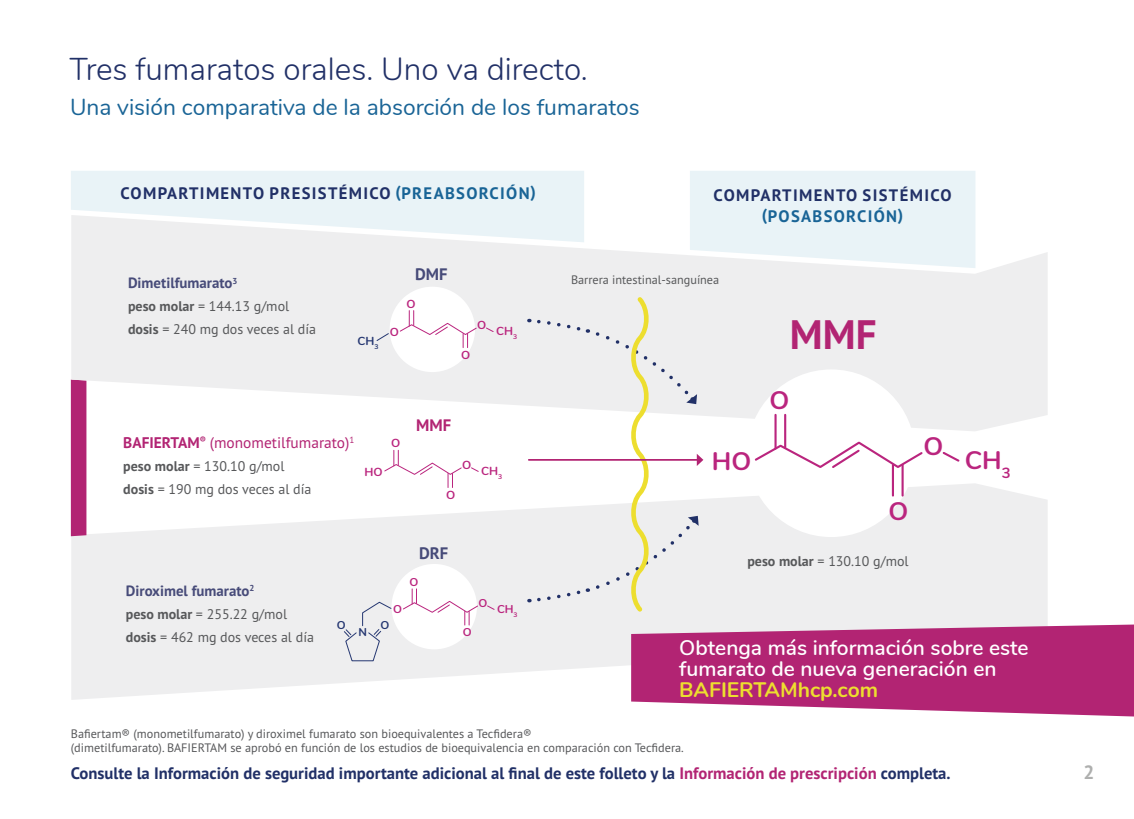
<style>
.page{position:relative;width:1134px;height:819px;background:#fff}
.page>*{position:absolute;margin:0;border:0;box-sizing:border-box;transform-origin:0 0}
.t1{font:700 41.12px "PT Sans Pro";color:#b22473}
.t2{font:300 31.5px "Nunito";color:#213067}
.t3{font:700 25.55px "Nunito";color:#ba257e}
.t4{font:22.75px "Nunito";color:#196496}
.t5{font:600 21px/21px "Nunito";color:#fff}
.t6{font:700 21px "Nunito";color:#edde2f}
.t7{font:700 19.25px "PT Sans Pro";color:#aeafae}
.t8{font:700 16.62px "PT Sans Pro";color:#213067}
.t9{font:700 16.62px "PT Sans Pro";letter-spacing:.08em;color:#213067}
.t10{font:700 16.62px "PT Sans Pro";letter-spacing:.08em;color:#196496}
.t11{font:700 16.62px "PT Sans Pro";color:#474b79}
.t12{font:700 16.62px "PT Sans Pro";color:#b22473}
.t13{font:15.4px "PT Sans Pro";color:#b22473}
.t14{font:700 14.88px "PT Sans Pro";color:#474b79}
.t15{font:14px/22.8px "PT Sans Pro";color:#57585a}
.t16{font:12.25px/14px "PT Sans Pro";color:#57585a}
.t17{font:700 11.72px "Nunito";color:#ba257e}
.t18{font:700 11.72px "Nunito";color:#253771}
.t19{font:700 11.38px "Nunito";color:#ba257e}
.t20{font:700 11.38px "Nunito";color:#253771}
.s1{color:#196496}
.s2{font-weight:700}
.s3{color:#b22473}
</style>
<div class="page">
<svg style="left:71px;top:483px;width:977px;height:217px;fill:#eeeeef"></svg>
<div style="left:71px;top:171px;width:513px;height:44px;background:#e9f3f7"></div>
<div style="left:690px;top:171px;width:285px;height:44px;background:#e9f3f7"></div>
<div style="left:71px;top:431px;width:15px;height:105px;background:#b22473"></div>
<svg style="left:71px;top:215px;width:977px;height:216px;fill:#eeeeef"></svg>
<svg style="left:471px;top:467px;width:8px;height:5px"></svg>
<svg style="left:383px;top:450px;width:80px;height:38px"></svg>
<div style="left:747px;top:369px;width:168px;height:168px;background:#fff;border-radius:50%"></div>
<svg style="left:942px;top:452px;width:18px;height:10px"></svg>
<hr style="left:902px;top:465px;width:2px;height:31px;background:#ba257e">
<hr style="left:892px;top:465px;width:2px;height:31px;background:#ba257e">
<svg style="left:754px;top:440px;width:169px;height:30px"></svg>
<hr style="left:774px;top:415px;width:3px;height:34px;background:#ba257e">
<hr style="left:784px;top:415px;width:2px;height:32px;background:#ba257e">
<div style="left:390px;top:287px;width:85px;height:85px;background:#fff;border-radius:50%"></div>
<svg style="left:376px;top:332px;width:14px;height:10px"></svg>
<svg style="left:485px;top:327px;width:9px;height:6px"></svg>
<svg style="left:399px;top:311px;width:79px;height:37px"></svg>
<div style="left:392px;top:564px;width:85px;height:85px;background:#fff;border-radius:50%"></div>
<svg style="left:486px;top:605px;width:9px;height:6px"></svg>
<svg style="left:403px;top:589px;width:76px;height:36px"></svg>
<svg style="left:343px;top:601px;width:49px;height:61px;background:#e2e3e7"></svg>
<svg style="left:631px;top:625px;width:503px;height:92px;background:#bb4084"></svg>
<svg style="left:529px;top:293px;width:174px;height:323px"></svg>
<h2 class="t2" style="left:69px;top:46px;width:520px">Tres fumaratos orales. Uno va directo.</h2>
<h3 class="t4" style="left:70px;top:91px;width:571px">Una visión comparativa de la absorción de los fumaratos</h3>
<h3 class="t9" style="left:121px;top:182px;width:417px">COMPARTIMENTO PRESISTÉMICO <span class="s1">(PREABSORCIÓN)</span></h3>
<h3 class="t9" style="left:714px;top:185px;width:240px">COMPARTIMENTO SISTÉMICO</h3>
<h3 class="t10" style="left:762px;top:206px;width:143px">(POSABSORCIÓN)</h3>
<p class="t14" style="left:128px;top:273px;width:111px">Dimetilfumarato<sup>3</sup></p>
<p class="t15" style="left:128px;top:295px;width:190px"><span class="s2">peso molar</span> = 144.13 g/mol <span class="s2">dosis</span> = 240 mg dos veces al día</p>
<p class="t18" style="left:358px;top:332px;width:22px">CH<sub>3</sub></p>
<h3 class="t11" style="left:415px;top:264px;width:34px">DMF</h3>
<p class="t17" style="left:407px;top:295px;width:11px">O</p>
<p class="t17" style="left:477px;top:316px;width:11px">O</p>
<p class="t17" style="left:390px;top:323px;width:11px">O</p>
<p class="t17" style="left:496px;top:323px;width:22px">CH<sub>3</sub></p>
<p class="t17" style="left:461px;top:346px;width:11px">O</p>
<h3 class="t12" style="left:416px;top:415px;width:37px">MMF</h3>
<p class="t16" style="left:571px;top:272px;width:150px">Barrera intestinal-sanguínea</p>
<h1 class="t1" style="left:790px;top:308px;width:88px">MMF</h1>
<h3 class="t3" style="left:770px;top:381px;width:21px">O</h3>
<p class="t13" style="left:123px;top:433px;width:233px"><span class="s2">BAFIERTAM</span><sup>®</sup> (monometilfumarato)<sup>1</sup></p>
<p class="t15" style="left:123px;top:454px;width:190px"><span class="s2">peso molar</span> = 130.10 g/mol <span class="s2">dosis</span> = 190 mg dos veces al día</p>
<h3 class="t3" style="left:924px;top:427px;width:21px">O</h3>
<p class="t17" style="left:391px;top:435px;width:11px">O</p>
<p class="t17" style="left:462px;top:456px;width:11px">O</p>
<h3 class="t3" style="left:712px;top:442px;width:41px">HO</h3>
<h3 class="t3" style="left:965px;top:441px;width:47px">CH<sub>3</sub></h3>
<p class="t17" style="left:364px;top:463px;width:20px">HO</p>
<p class="t17" style="left:481px;top:463px;width:23px">CH<sub>3</sub></p>
<p class="t17" style="left:446px;top:486px;width:11px">O</p>
<h3 class="t11" style="left:419px;top:542px;width:31px">DRF</h3>
<h3 class="t3" style="left:889px;top:493px;width:21px">O</h3>
<p class="t15" style="left:747px;top:549px;width:163px"><span class="s2">peso molar</span> = 130.10 g/mol</p>
<p class="t14" style="left:126px;top:581px;width:130px">Diroximel fumarato<sup>2</sup></p>
<p class="t15" style="left:126px;top:602px;width:190px"><span class="s2">peso molar</span> = 255.22 g/mol <span class="s2">dosis</span> = 462 mg dos veces al día</p>
<p class="t19" style="left:409px;top:574px;width:10px">O</p>
<p class="t19" style="left:479px;top:594px;width:10px">O</p>
<p class="t19" style="left:393px;top:601px;width:10px">O</p>
<p class="t19" style="left:497px;top:601px;width:22px">CH<sub>3</sub></p>
<p class="t20" style="left:337px;top:617px;width:10px">O</p>
<p class="t20" style="left:380px;top:617px;width:10px">O</p>
<p class="t20" style="left:358px;top:623px;width:10px">N</p>
<p class="t19" style="left:463px;top:624px;width:10px">O</p>
<h3 class="t5" style="left:679px;top:636px;width:351px">Obtenga más información sobre este fumarato de nueva generación en</h3>
<h3 class="t6" style="left:679px;top:674px;width:200px">BAFIERTAMhcp.com</h3>
<p class="t16" style="left:71px;top:726px;width:615px">Bafiertam® (monometilfumarato) y diroximel fumarato son bioequivalentes a Tecfidera®<br>(dimetilfumarato). BAFIERTAM se aprobó en función de los estudios de bioequivalencia en comparación con Tecfidera.</p>
<h3 class="t8" style="left:71px;top:762px;width:881px">Consulte la Información de seguridad importante adicional al final de este folleto y la <span class="s3">Información de prescripción</span> completa.</h3>
<h3 class="t7" style="left:1083px;top:760px;width:12px">2</h3>
</div>
